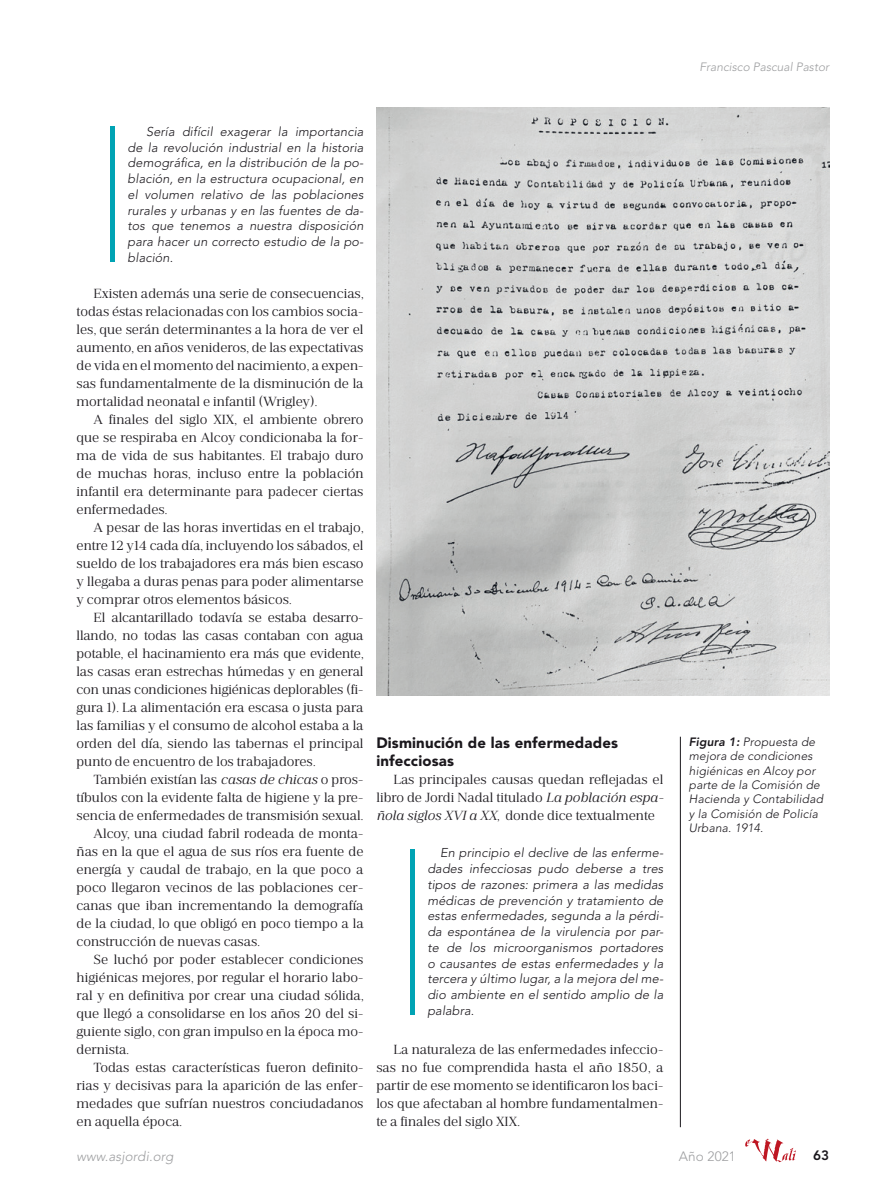
<style>
.page{position:relative;width:893px;height:1191px;background:#fff}
.page>*{position:absolute;margin:0;border:0;box-sizing:border-box;transform-origin:0 0}
.t1{font:900 15px/18px "Avenir LT Std";letter-spacing:.01em;color:#1a171c}
.t2{font:13.5px/18px "Jules Text";color:#1a171c;text-align:justify}
.t3{font:italic 300 13.5px "Avenir LT Std";letter-spacing:.01em;color:#9d9ea0}
.t4{font:300 13.5px "Avenir LT Std";letter-spacing:.01em;color:#9d9ea0}
.t5{font:800 13.5px "Avenir LT Std";color:#1a171c}
.t6{font:italic 300 12.75px/15.8px "Avenir LT Std";letter-spacing:.01em;color:#1a171c;text-align:justify}
.t7{font:italic 300 12px/14.4px "Avenir LT Std";letter-spacing:.01em;color:#1a171c}
.t8{font:italic 300 12px "Avenir LT Std";color:#9d9ea0}
.s1{font-style:italic}
.s2{font-weight:800}
</style>
<div class="page">
<hr style="left:680px;top:736px;width:1px;height:391px;background:#1a171c">
<div style="left:410px;top:848px;width:5px;height:166px;background:#00a3b4"></div>
<hr style="left:111px;top:126px;width:4px;height:136px;background:#00a3b4">
<img style="left:376px;top:107px;width:453px;height:588px">
<svg style="left:745px;top:1138px;width:51px;height:24px"></svg>
<p class="t6" style="left:128px;top:124px;width:238px;text-indent:19px">Sería difícil exagerar la importancia de la revolución industrial en la historia demográfica, en la distribución de la po&shy;blación, en la estructura ocupacional, en el volumen relativo de las poblaciones rurales y urbanas y en las fuentes de da&shy;tos que tenemos a nuestra disposición para hacer un correcto estudio de la po&shy;blación.</p>
<p class="t2" style="left:77px;top:284px;width:289px;text-indent:17px">Existen además una serie de consecuencias, todas éstas relacionadas con los cambios socia&shy;les, que serán determinantes a la hora de ver el aumento, en años venideros, de las expectativas de vida en el momento del nacimiento, a expen&shy;sas fundamentalmente de la disminución de la mortalidad neonatal e infantil (Wrigley).</p>
<p class="t2" style="left:77px;top:410px;width:289px;text-indent:17px">A finales del siglo XIX, el ambiente obrero que se respiraba en Alcoy condicionaba la for&shy;ma de vida de sus habitantes. El trabajo duro de muchas horas, incluso entre la población infantil era determinante para padecer ciertas enfermedades.</p>
<p class="t2" style="left:77px;top:518px;width:289px;text-indent:17px">A pesar de las horas invertidas en el trabajo, entre 12 y14 cada día, incluyendo los sábados, el sueldo de los trabajadores era más bien escaso y llegaba a duras penas para poder alimentarse y comprar otros elementos básicos.</p>
<p class="t2" style="left:77px;top:608px;width:289px;text-indent:17px">El alcantarillado todavía se estaba desarro&shy;llando, no todas las casas contaban con agua potable, el hacinamiento era más que evidente, las casas eran estrechas húmedas y en general con unas condiciones higiénicas deplorables (fi&shy;gura 1). La alimentación era escasa o justa para las familias y el consumo de alcohol estaba a la orden del día, siendo las tabernas el principal punto de encuentro de los trabajadores.</p>
<p class="t2" style="left:77px;top:770px;width:289px;text-indent:17px">También existían las <span class="s1">casas de chicas</span> o pros&shy;tíbulos con la evidente falta de higiene y la pre&shy;sencia de enfermedades de transmisión sexual.</p>
<p class="t2" style="left:77px;top:824px;width:289px;text-indent:17px">Alcoy, una ciudad fabril rodeada de monta&shy;ñas en la que el agua de sus ríos era fuente de energía y caudal de trabajo, en la que poco a poco llegaron vecinos de las poblaciones cer&shy;canas que iban incrementando la demografía de la ciudad, lo que obligó en poco tiempo a la construcción de nuevas casas.</p>
<p class="t2" style="left:77px;top:950px;width:289px;text-indent:17px">Se luchó por poder establecer condiciones higiénicas mejores, por regular el horario labo&shy;ral y en definitiva por crear una ciudad sólida, que llegó a consolidarse en los años 20 del si&shy;guiente siglo, con gran impulso en la época mo&shy;dernista.</p>
<p class="t2" style="left:77px;top:1058px;width:289px;text-indent:17px">Todas estas características fueron definito&shy;rias y decisivas para la aparición de las enfer&shy;medades que sufrían nuestros conciudadanos en aquella época.</p>
<p class="t1" style="left:376px;top:734px;width:243px">Disminución de las enfermedades infecciosas</p>
<p class="t2" style="left:376px;top:770px;width:289px;text-indent:17px">Las principales causas quedan reflejadas el libro de Jordi Nadal titulado <span class="s1">La población espa&shy;ñola siglos XVI a XX</span>, donde dice textualmente</p>
<p class="t6" style="left:427px;top:845px;width:237px;text-indent:13px">En principio el declive de las enferme&shy;dades infecciosas pudo deberse a tres tipos de razones: primera a las medidas médicas de prevención y tratamiento de estas enfermedades, segunda a la pérdi&shy;da espontánea de la virulencia por par&shy;te de los microorganismos portadores o causantes de estas enfermedades y la tercera y último lugar, a la mejora del me&shy;dio ambiente en el sentido amplio de la palabra.</p>
<p class="t2" style="left:376px;top:1040px;width:289px;text-indent:17px">La naturaleza de las enfermedades infeccio&shy;sas no fue comprendida hasta el año 1850, a partir de ese momento se identificaron los baci&shy;los que afectaban al hombre fundamentalmen&shy;te a finales del siglo XIX.</p>
<p class="t8" style="left:700px;top:60px;width:131px">Francisco Pascual Pastor</p>
<p class="t7" style="left:689px;top:734px;width:136px"><span class="s2">Figura 1:</span> Propuesta de mejora de condiciones higiénicas en Alcoy por parte de la Comisión de<br>Hacienda y Contabilidad y la Comisión de Policía<br>Urbana. 1914.</p>
<p class="t3" style="left:77px;top:1147px;width:98px">www.asjordi.org</p>
<p class="t4" style="left:679px;top:1147px;width:59px">Año 2021</p>
<p class="t5" style="left:813px;top:1147px;width:18px">63</p>
</div>
